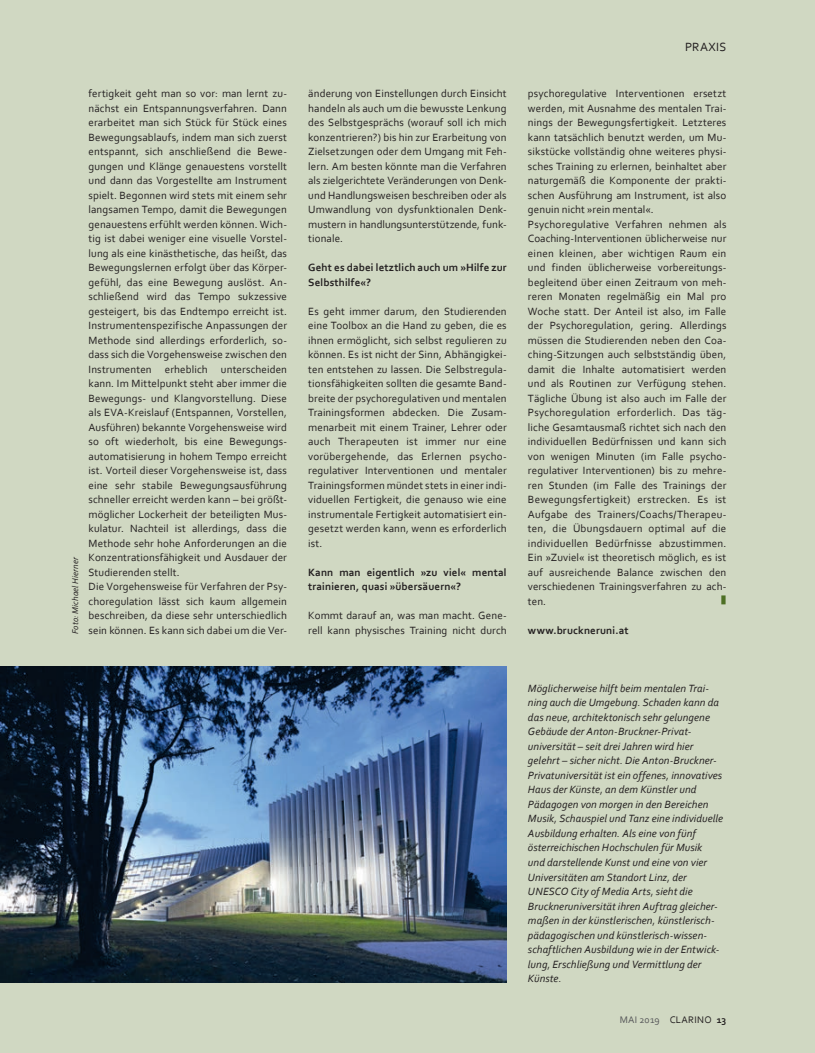
<style>
.page{position:relative;width:815px;height:1053px;background:#fff}
.page>*{position:absolute;margin:0;border:0;box-sizing:border-box;transform-origin:0 0}
.t1{font:12.5px "Corbel Clarino";letter-spacing:.025em;color:#231f20}
.t2{font:11px/14.5px "Corbel Clarino";letter-spacing:.01em;color:#231f20}
.t3{font:11px/14.5px "Corbel Clarino Italic";letter-spacing:.005em;color:#231f20}
.t4{font:11px/14.5px "Corbel Clarino Bold";letter-spacing:.015em;color:#231f20}
.t5{font:10px "Corbel Clarino";letter-spacing:.03em;color:#57585a}
.t6{font:8.75px "Corbel Clarino Italic";letter-spacing:.015em;color:#231f20}
.s1{color:#231f20}
.s2{font-family:"Corbel Clarino Bold";color:#231f20}
</style>
<div class="page">
<div style="left:0;top:0;width:815px;height:1052px;background:#d0d8c2"></div>
<img style="left:0;top:666px;width:507px;height:315px">
<p class="t6" style="left:70px;top:634px;width:79px;rotate:-90deg">Foto: Michael Hierner</p>
<p class="t2" style="left:89px;top:86px;width:200px">fertigkeit geht man so vor: man lernt zu&shy;nächst ein Entspannungsverfahren. Dann erarbeitet man sich Stück für Stück eines Bewegungsablaufs, indem man sich zuerst entspannt, sich anschließend die Bewe&shy;gungen und Klänge genauestens vorstellt und dann das Vorgestellte am Instrument spielt. Begonnen wird stets mit einem sehr langsamen Tempo, damit die Bewegungen genauestens erfühlt werden können. Wich&shy;tig ist dabei weniger eine visuelle Vorstel&shy;lung als eine kinästhetische, das heißt, das Bewegungslernen erfolgt über das Körper&shy;gefühl, das eine Bewegung auslöst. An&shy;schließend wird das Tempo sukzessive gesteigert, bis das Endtempo erreicht ist.<br>Instrumentenspezifische Anpassungen der Methode sind allerdings erforderlich, so&shy;dass sich die Vorgehensweise zwischen den Instrumenten erheblich unterscheiden kann. Im Mittelpunkt steht aber immer die Bewegungs- und Klangvorstellung. Diese als EVA-Kreislauf (Entspannen, Vorstellen, Ausführen) bekannte Vorgehensweise wird so oft wiederholt, bis eine Bewegungs&shy;automatisierung in hohem Tempo erreicht ist. Vorteil dieser Vorgehensweise ist, dass eine sehr stabile Bewegungsausführung schneller erreicht werden kann – bei größt&shy;möglicher Lockerheit der beteiligten Mus&shy;kulatur. Nachteil ist allerdings, dass die Methode sehr hohe Anforderungen an die Konzentrationsfähigkeit und Ausdauer der Studierenden stellt.<br>Die Vorgehensweise für Verfahren der Psy&shy;choregulation lässt sich kaum allgemein beschreiben, da diese sehr unterschiedlich sein können. Es kann sich dabei um die Ver-</p>
<p class="t2" style="left:308px;top:86px;width:200px;text-align:justify">änderung von Einstellungen durch Einsicht handeln als auch um die bewusste Lenkung des Selbstgesprächs (worauf soll ich mich konzentrieren?) bis hin zur Erarbeitung von Zielsetzungen oder dem Umgang mit Feh&shy;lern. Am besten könnte man die Verfahren als zielgerichtete Veränderungen von Denk&shy;und Handlungsweisen beschreiben oder als Umwandlung von dysfunktionalen Denk&shy;mustern in handlungsunterstützende, funk&shy;tionale.</p>
<p class="t4" style="left:308px;top:260px;width:200px">Geht es dabei letztlich auch um »Hilfe zur<br>Selbsthilfe«?</p>
<p class="t2" style="left:308px;top:303px;width:200px;text-align:justify">Es geht immer darum, den Studierenden eine Toolbox an die Hand zu geben, die es ihnen ermöglicht, sich selbst regulieren zu können. Es ist nicht der Sinn, Abhängigkei&shy;ten entstehen zu lassen. Die Selbstregula&shy;tionsfähigkeiten sollten die gesamte Band&shy;breite der psychoregulativen und mentalen Trainingsformen abdecken. Die Zusam&shy;menarbeit mit einem Trainer, Lehrer oder auch Therapeuten ist immer nur eine vorübergehende, das Erlernen psycho&shy;regulativer Interventionen und mentaler Trainingsformen mündet stets in einer indi&shy;viduellen Fertigkeit, die genauso wie eine instrumentale Fertigkeit automatisiert ein&shy;gesetzt werden kann, wenn es erforderlich ist.</p>
<p class="t4" style="left:308px;top:564px;width:200px">Kann man eigentlich »zu viel« mental trainieren, quasi »übersäuern«?</p>
<p class="t2" style="left:308px;top:608px;width:200px">Kommt darauf an, was man macht. Gene&shy;rell kann physisches Training nicht durch</p>
<p class="t1" style="left:685px;top:39px;width:43px">PRAXIS</p>
<p class="t2" style="left:528px;top:86px;width:200px">psychoregulative Interventionen ersetzt werden, mit Ausnahme des mentalen Trai&shy;nings der Bewegungsfertigkeit. Letzteres kann tatsächlich benutzt werden, um Mu&shy;sikstücke vollständig ohne weiteres physi&shy;sches Training zu erlernen, beinhaltet aber naturgemäß die Komponente der prakti&shy;schen Ausführung am Instrument, ist also genuin nicht »rein mental«.<br>Psychoregulative Verfahren nehmen als Coaching-Interventionen üblicherweise nur einen kleinen, aber wichtigen Raum ein und finden üblicherweise vorbereitungs&shy;begleitend über einen Zeitraum von meh&shy;reren Monaten regelmäßig ein Mal pro Woche statt. Der Anteil ist also, im Falle der Psychoregulation, gering. Allerdings müssen die Studierenden neben den Coa&shy;ching-Sitzungen auch selbstständig üben, damit die Inhalte automatisiert werden und als Routinen zur Verfügung stehen.<br>Tägliche Übung ist also auch im Falle der Psychoregulation erforderlich. Das täg&shy;liche Gesamtausmaß richtet sich nach den individuellen Bedürfnissen und kann sich von wenigen Minuten (im Falle psycho&shy;regulativer Interventionen) bis zu mehre&shy;ren Stunden (im Falle des Trainings der Bewegungsfertigkeit) erstrecken. Es ist Aufgabe des Trainers/Coachs/Therapeu&shy;ten, die Übungsdauern optimal auf die individuellen Bedürfnisse abzustimmen.<br>Ein »Zuviel« ist theoretisch möglich, es ist auf ausreichende Balance zwischen den verschiedenen Trainingsverfahren zu ach&shy;ten.</p>
<p class="t4" style="left:528px;top:622px;width:102px">www.bruckneruni.at</p>
<p class="t3" style="left:528px;top:680px;width:197px">Möglicherweise hilft beim mentalen Trai&shy;ning auch die Umgebung. Schaden kann da das neue, architektonisch sehr gelungene Gebäude der Anton-Bruckner-Privat&shy;universität – seit drei Jahren wird hier gelehrt – sicher nicht. Die Anton-Bruckner-Privatuniversität ist ein offenes, innovatives Haus der Künste, an dem Künstler und Pädagogen von morgen in den Bereichen Musik, Schauspiel und Tanz eine individuelle Ausbildung erhalten. Als eine von fünf österreichischen Hochschulen für Musik<br>und darstellende Kunst und eine von vier Universitäten am Standort Linz, der UNESCO City of Media Arts, sieht die Bruckneruniversität ihren Auftrag gleicher&shy;maßen in der künstlerischen, künstlerisch&shy;pädagogischen und künstlerisch-wissen&shy;schaftlichen Ausbildung wie in der Entwick&shy;lung, Erschließung und Vermittlung der Künste.</p>
<p class="t5" style="left:620px;top:1013px;width:108px">MAI 2019 <span class="s1">CLARINO</span> <span class="s2">13</span></p>
</div>
